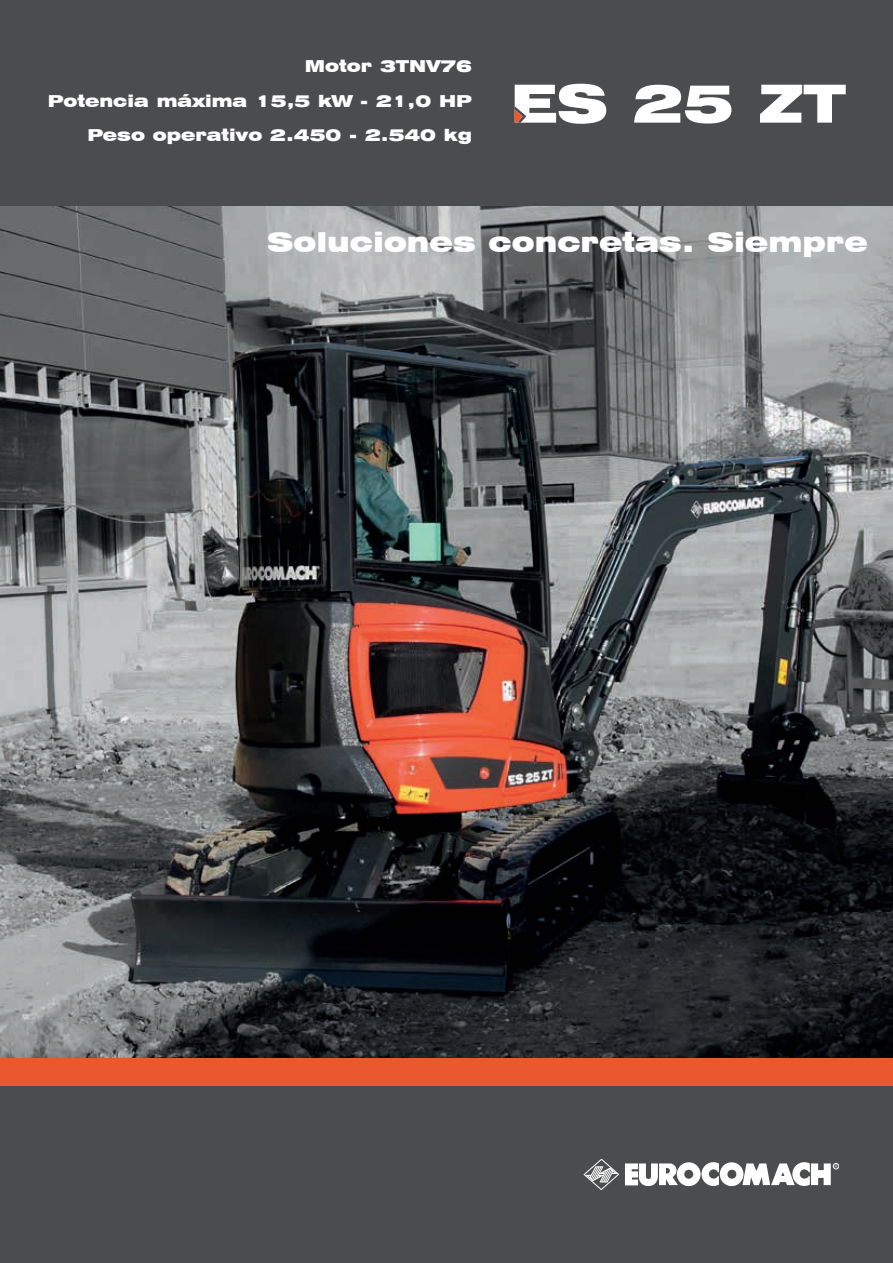
<style>
.page{position:relative;width:893px;height:1263px;background:#fff}
.page>*{position:absolute;margin:0;border:0;box-sizing:border-box;transform-origin:0 0}
.t1{font:900 expanded 52.5px "Swiss 721 BT";color:#fff}
.t2{font:900 expanded 27px "Swiss 721 BT";color:#fff}
.t3{font:900 expanded 16.5px/34.5px "Swiss 721 BT";color:#fff;text-align:right}
</style>
<div class="page">
<div style="left:0;top:0;width:893px;height:207px;background:#4b4c4d"></div>
<div style="left:0;top:1086px;width:893px;height:177px;background:#4b4c4d"></div>
<div style="left:0;top:1057px;width:893px;height:29px;background:#ea5830"></div>
<img style="left:0;top:206px;width:893px;height:851px">
<svg style="left:584px;top:1159px;width:35px;height:31px"></svg>
<svg style="left:625px;top:1162px;width:214px;height:24px"></svg>
<svg style="left:515px;top:110px;width:8px;height:13px"></svg>
<p class="t3" style="left:48px;top:49px;width:426px">Motor 3TNV76<br>Potencia máxima 15,5 kW - 21,0 HP<br>Peso operativo 2.450 - 2.540 kg</p>
<h1 class="t1" style="left:510px;top:72px;width:337px">ES 25 ZT</h1>
<h2 class="t2" style="left:267px;top:226px;width:602px">Soluciones concretas. Siempre</h2>
</div>
